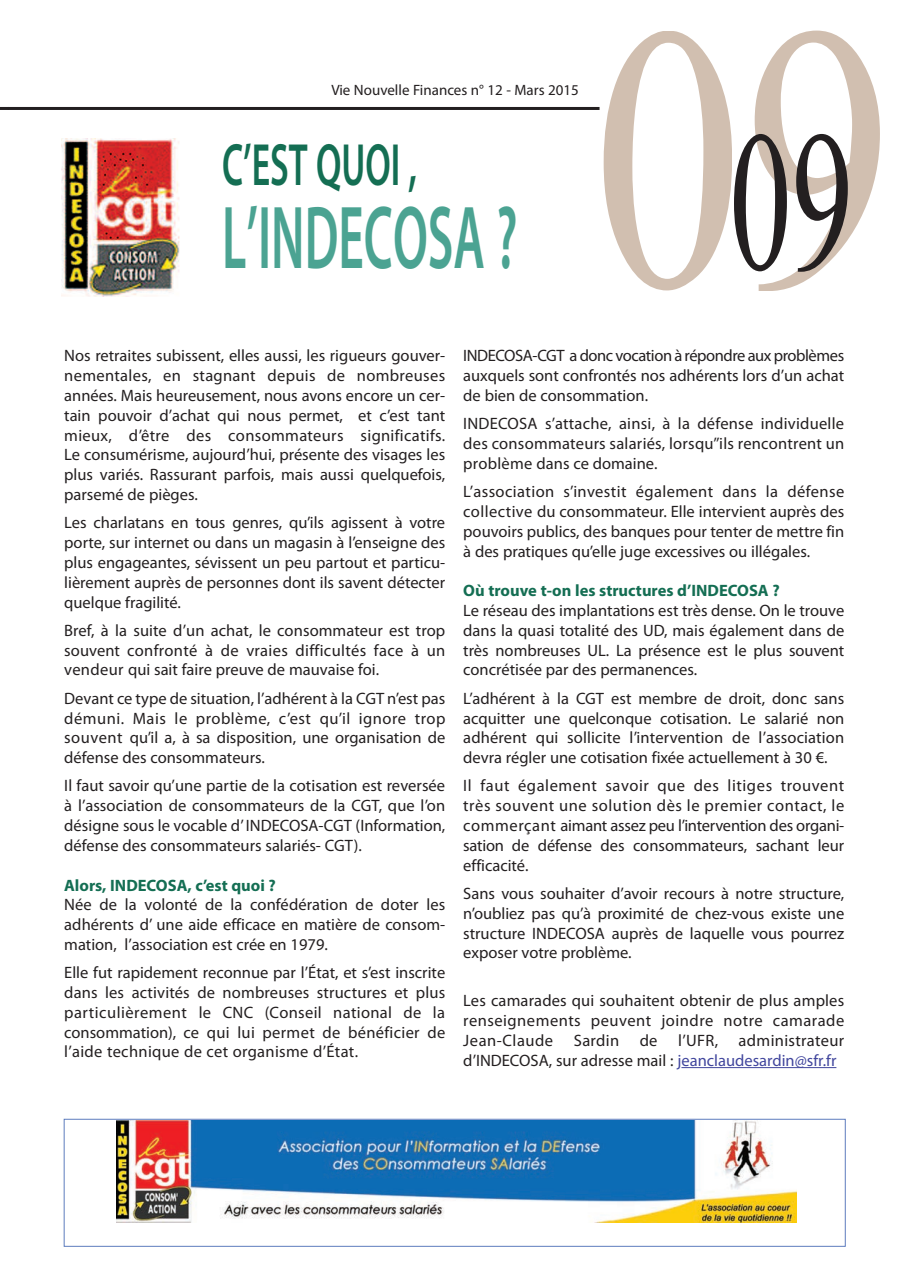
<style>
.page{position:relative;width:910px;height:1280px;background:#fff}
.page>*{position:absolute;margin:0;border:0;box-sizing:border-box;transform-origin:0 0}
.t1{font:199.8px "Times New Roman";color:#231f20;scale:.62 1}
.t2{font:600 90px "Myriad Pro";color:#4ba392;scale:.55 1}
.t3{font:600 60px "Myriad Pro";color:#146e53;scale:.6 1}
.t4{font:16.5px/19.8px "Myriad Pro";color:#231f20;text-align:justify}
.t5{font:700 16.5px "Myriad Pro";color:#146e53}
.t6{font:15px "Myriad Pro";color:#231f20}
.s1{color:#41469d}
</style>
<div class="page">
<svg style="left:604px;top:31px;width:128px;height:259px"></svg>
<svg style="left:755px;top:31px;width:125px;height:260px"></svg>
<svg style="left:0;top:107px;width:8px;height:3px"></svg>
<hr style="left:8px;top:107px;width:592px;height:3px;background:#231f20">
<hr style="left:681px;top:1067px;width:155px;height:1px;background:#41469d">
<img style="left:61px;top:138px;width:118px;height:158px">
<img style="left:117px;top:1121px;width:680px;height:101px">
<div style="left:64px;top:1119px;width:782px;height:128px;border:1px solid #5d7cbe"></div>
<p class="t6" style="left:331px;top:85px;width:249px">Vie Nouvelle Finances n° 12 - Mars 2015</p>
<h3 class="t3" style="left:222px;top:143px;width:326px">C’EST QUOI ,</h3>
<h2 class="t2" style="left:222px;top:204px;width:539px">L’INDECOSA ?</h2>
<h1 class="t1" style="left:729px;top:83px;width:201px">09</h1>
<p class="t4" style="left:64px;top:347px;width:383px">Nos retraites subissent, elles aussi, les rigueurs gouver&shy;nementales, en stagnant depuis de nombreuses années. Mais heureusement, nous avons encore un cer&shy;tain pouvoir d’achat qui nous permet, et c’est tant mieux, d’être des consommateurs significatifs.<br>Le consumérisme, aujourd’hui, présente des visages les plus variés. rassurant parfois, mais aussi quelquefois, parsemé de pièges.</p>
<p class="t4" style="left:64px;top:514px;width:383px">Les charlatans en tous genres, qu’ils agissent à votre porte, sur internet ou dans un magasin à l’enseigne des plus engageantes, sévissent un peu partout et particu&shy;lièrement auprès de personnes dont ils savent détecter quelque fragilité.</p>
<p class="t4" style="left:64px;top:622px;width:382px">Bref, à la suite d’un achat, le consommateur est trop souvent confronté à de vraies difficultés face à un vendeur qui sait faire preuve de mauvaise foi.</p>
<p class="t4" style="left:64px;top:690px;width:383px">Devant ce type de situation, l’adhérent à la CGT n’est pas démuni. Mais le problème, c’est qu’il ignore trop souvent qu’il a, à sa disposition, une organisation de défense des consommateurs.</p>
<p class="t4" style="left:64px;top:777px;width:383px">Il faut savoir qu’une partie de la cotisation est reversée à l’association de consommateurs de la CGT, que l’on désigne sous le vocable d’ INDECOSA-CGT (Information, défense des consommateurs salariés- CGT).</p>
<p class="t5" style="left:64px;top:879px;width:213px">Alors, INDECOSA, c’est quoi ?</p>
<p class="t4" style="left:64px;top:896px;width:382px">Née de la volonté de la confédération de doter les adhérents d’ une aide efficace en matière de consom&shy;mation, l’association est crée en 1979.</p>
<p class="t4" style="left:64px;top:964px;width:383px">Elle fut rapidement reconnue par l’État, et s’est inscrite dans les activités de nombreuses structures et plus particulièrement le CNC (Conseil national de la consommation), ce qui lui permet de bénéficier de l’aide technique de cet organisme d’État.</p>
<p class="t4" style="left:463px;top:347px;width:383px">INDECOSA-CGT a donc vocation à répondre aux problèmes auxquels sont confrontés nos adhérents lors d’un achat de bien de consommation.</p>
<p class="t4" style="left:463px;top:415px;width:382px">INDECOSA s’attache, ainsi, à la défense individuelle des consommateurs salariés, lorsqu’’ils rencontrent un problème dans ce domaine.</p>
<p class="t4" style="left:463px;top:483px;width:383px">L’association s’investit également dans la défense collective du consommateur. Elle intervient auprès des pouvoirs publics, des banques pour tenter de mettre fin à des pratiques qu’elle juge excessives ou illégales.</p>
<p class="t5" style="left:463px;top:584px;width:318px">Où trouve t-on les structures d’INDECOSA ?</p>
<p class="t4" style="left:463px;top:602px;width:383px">Le réseau des implantations est très dense. On le trouve dans la quasi totalité des UD, mais également dans de très nombreuses UL. La présence est le plus souvent concrétisée par des permanences.</p>
<p class="t4" style="left:463px;top:690px;width:383px">L’adhérent à la CGT est membre de droit, donc sans acquitter une quelconque cotisation. Le salarié non adhérent qui sollicite l’intervention de l’association devra régler une cotisation fixée actuellement à 30 €.</p>
<p class="t4" style="left:463px;top:777px;width:383px">Il faut également savoir que des litiges trouvent très souvent une solution dès le premier contact, le commerçant aimant assez peu l’intervention des organi&shy;sation de défense des consommateurs, sachant leur efficacité.</p>
<p class="t4" style="left:463px;top:885px;width:383px">Sans vous souhaiter d’avoir recours à notre structure, n’oubliez pas qu’à proximité de chez-vous existe une structure INDECOSA auprès de laquelle vous pourrez exposer votre problème.</p>
<p class="t4" style="left:463px;top:992px;width:382px">Les camarades qui souhaitent obtenir de plus amples renseignements peuvent joindre notre camarade Jean-Claude Sardin de l’UFr, administrateur d’INDECOSA, sur adresse mail : <span class="s1">jeanclaudesardin@sfr.fr</span></p>
</div>
